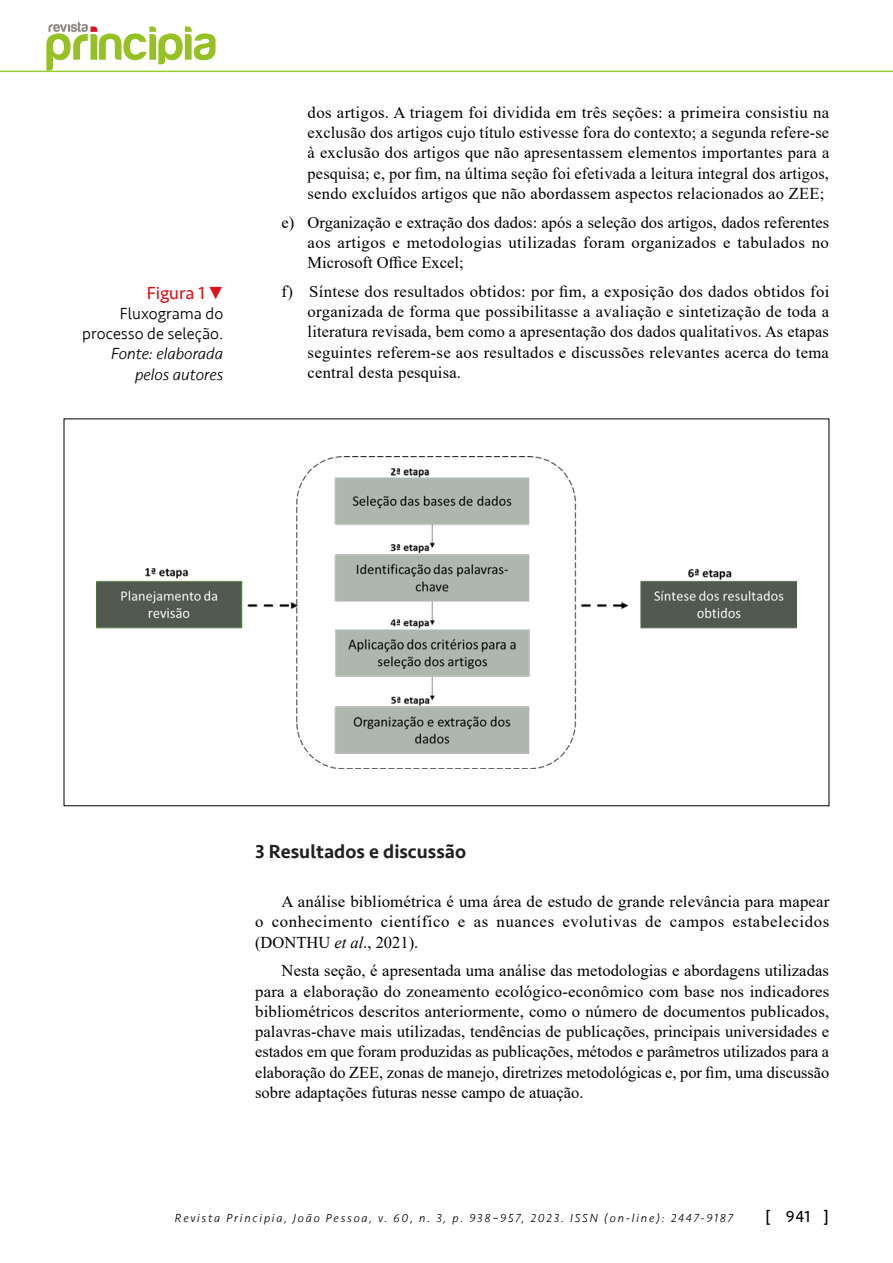
<style>
.page{position:relative;width:893px;height:1263px;background:#fff}
.page>*{position:absolute;margin:0;border:0;box-sizing:border-box;transform-origin:0 0}
.t1{font:500 19.5px "Seravek";color:#212121}
.t2{font:18px "Seravek";color:#e2101a}
.t3{font:16.5px/20.2px "Times New Roman";letter-spacing:.015em;color:#000;text-align:justify}
.t4{font:300 16.5px/20.2px "Seravek";color:#000;text-align:right}
.t5{font:italic 300 16.5px/20.2px "Seravek";color:#000;text-align:right}
.t6{font:16.5px "Seravek";color:#000}
.t7{font:italic 300 12px "Seravek";letter-spacing:.15em;color:#000}
.s1{font-style:italic}
</style>
<div class="page">
<hr style="left:0;top:71px;width:893px;height:1px;background:#9c3">
<img style="left:96px;top:457px;width:701px;height:311px">
<svg style="left:46px;top:22px;width:170px;height:49px"></svg>
<p class="t2" style="left:147px;top:279px;width:78px">Figura 1 •</p>
<p class="t4" style="left:82px;top:303px;width:142px">Fluxograma do processo de seleção.</p>
<p class="t5" style="left:111px;top:344px;width:114px">Fonte: elaborada pelos autores</p>
<p class="t3" style="left:308px;top:102px;width:523px">dos artigos. A triagem foi dividida em três seções: a primeira consistiu na exclusão dos artigos cujo título estivesse fora do contexto; a segunda refere-se à exclusão dos artigos que não apresentassem elementos importantes para a pesquisa; e, por fim, na última seção foi efetivada a leitura integral dos artigos, sendo excluídos artigos que não abordassem aspectos relacionados ao ZEE;</p>
<p class="t3" style="left:308px;top:211px;width:523px;text-indent:-26px">e) Organização e extração dos dados: após a seleção dos artigos, dados referentes aos artigos e metodologias utilizadas foram organizados e tabulados no Microsoft Office Excel;</p>
<p class="t3" style="left:308px;top:281px;width:523px;text-indent:-26px">f) Síntese dos resultados obtidos: por fim, a exposição dos dados obtidos foi organizada de forma que possibilitasse a avaliação e sintetização de toda a literatura revisada, bem como a apresentação dos dados qualitativos. As etapas seguintes referem-se aos resultados e discussões relevantes acerca do tema central desta pesquisa.</p>
<p class="t1" style="left:255px;top:839px;width:212px">3 Resultados e discussão</p>
<p class="t3" style="left:255px;top:891px;width:576px;text-indent:26px">A análise bibliométrica é uma área de estudo de grande relevância para mapear o conhecimento científico e as nuances evolutivas de campos estabelecidos (DONTHU <span class="s1">et al</span>., 2021).</p>
<p class="t3" style="left:255px;top:960px;width:576px;text-indent:26px">Nesta seção, é apresentada uma análise das metodologias e abordagens utilizadas para a elaboração do zoneamento ecológico-econômico com base nos indicadores bibliométricos descritos anteriormente, como o número de documentos publicados, palavras-chave mais utilizadas, tendências de publicações, principais universidades e estados em que foram produzidas as publicações, métodos e parâmetros utilizados para a elaboração do ZEE, zonas de manejo, diretrizes metodológicas e, por fim, uma discussão sobre adaptações futuras nesse campo de atuação.</p>
<p class="t7" style="left:175px;top:1211px;width:560px">Revista Principia, João Pessoa, v. 60, n. 3, p. 938–957, 2023. ISSN (on-line): 2447-9187</p>
<p class="t6" style="left:765px;top:1204px;width:65px">[ 941 ]</p>
</div>
